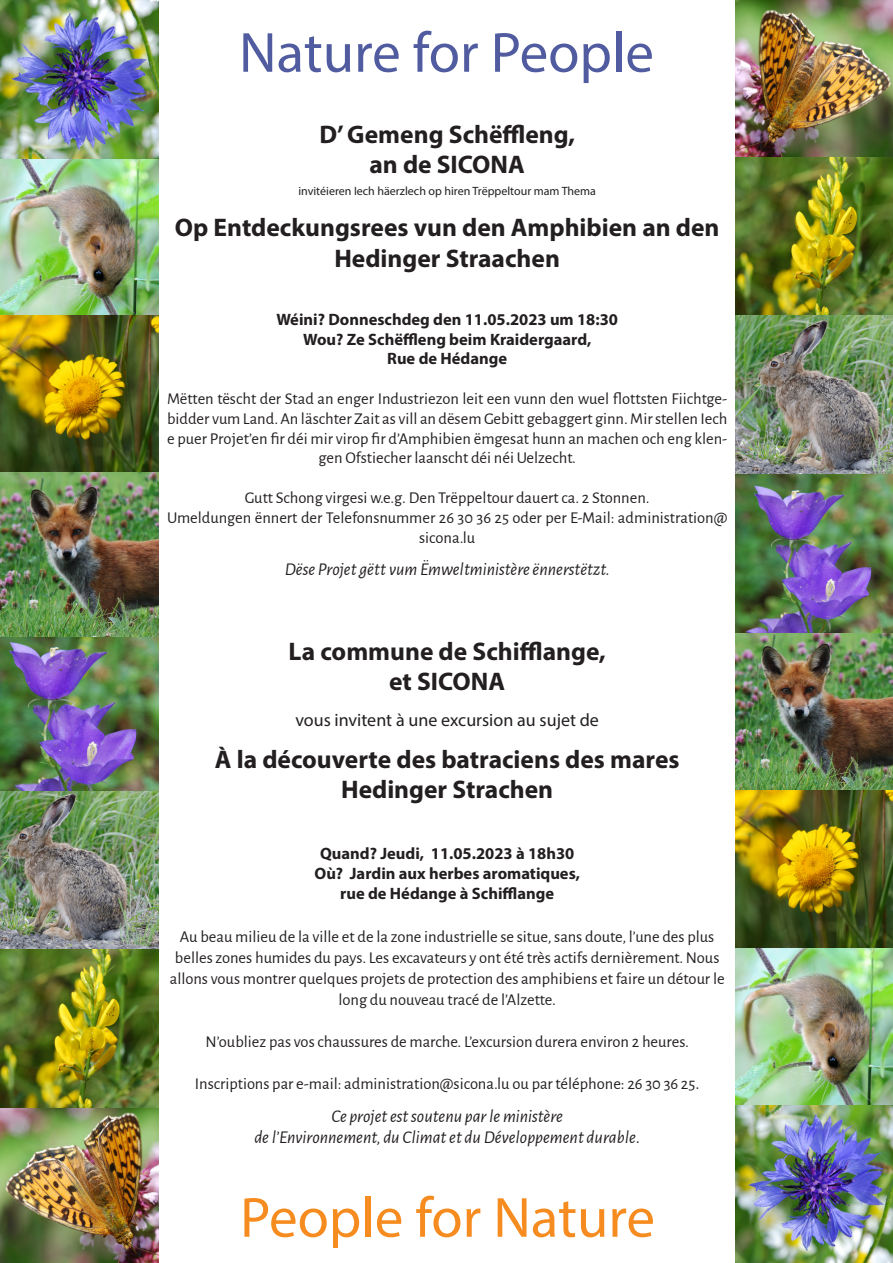
<style>
.page{position:relative;width:893px;height:1263px;background:#fff}
.page>*{position:absolute;margin:0;border:0;box-sizing:border-box;transform-origin:0 0}
.t1{font:57px "Myriad Pro";color:#505c9f}
.t2{font:57px "Myriad Pro";color:#f68c1f}
.t3{font:700 25.5px/30.6px "Myriad Pro";color:#231f20;text-align:center}
.t4{font:italic 18px "Alegreya Sans";color:#231f20}
.t5{font:18px "Myriad Pro";color:#231f20}
.t6{font:16.5px/19.8px "Alegreya Sans";color:#231f20;text-align:center}
.t7{font:700 16.5px "Myriad Pro";color:#231f20}
.t8{font:12px "Myriad Pro";color:#231f20}
.s1{font-size:18px}
.s2{font-style:normal}
</style>
<div class="page">
<img style="left:0;top:949px;width:159px;height:314px">
<img style="left:0;top:0;width:159px;height:472px">
<img style="left:0;top:636px;width:159px;height:313px">
<img style="left:736px;top:0;width:157px;height:475px">
<img style="left:736px;top:475px;width:157px;height:473px">
<img style="left:736px;top:948px;width:157px;height:315px">
<img style="left:0;top:472px;width:159px;height:164px">
<p class="t1" style="left:239px;top:17px;width:416px">Nature for People</p>
<p class="t3" style="left:319px;top:118px;width:257px">D’ Gemeng Schëffleng,</p>
<p class="t3" style="left:369px;top:149px;width:157px">an de SICONA</p>
<p class="t8" style="left:298px;top:184px;width:299px">invitéieren Iech häerzlech op hiren Trëppeltour mam Thema</p>
<p class="t3" style="left:175px;top:212px;width:546px">Op Entdeckungsrees vun den Amphibien an den<br>Hedinger Straachen</p>
<p class="t7" style="left:276px;top:308px;width:343px">Wéini? Donneschdeg den 11.05.2023 um 18:30</p>
<p class="t7" style="left:303px;top:328px;width:290px">Wou? Ze Schëffleng beim Kraidergaard,</p>
<p class="t7" style="left:387px;top:348px;width:121px">Rue de Hédange</p>
<p class="t6" style="left:167px;top:388px;width:562px">Mëtten tëscht der Stad an enger Industriezon leit een vunn den wuel flottsten Fiichtge&shy;bidder vum Land. An läschter Zait as vill an dësem Gebitt gebaggert ginn. Mir stellen Iech e puer Projet’en fir déi mir virop fir d’Amphibien ëmgesat hunn an machen och eng klen&shy;gen Ofstiecher laanscht déi néi Uelzecht.</p>
<p class="t6" style="left:245px;top:487px;width:406px">Gutt Schong virgesi w.e.g. Den Trëppeltour dauert ca. 2 Stonnen.</p>
<p class="t6" style="left:167px;top:507px;width:562px">Umeldungen ënnert der Telefonsnummer 26 30 36 25 oder per E-Mail: administration@ sicona.lu</p>
<p class="t4" style="left:285px;top:557px;width:327px">Dëse Projet gëtt vum Ëmweltministère ënnerstëtzt.</p>
<p class="t3" style="left:289px;top:635px;width:319px">La commune de Schifflange,</p>
<p class="t3" style="left:389px;top:665px;width:118px">et SICONA</p>
<p class="t5" style="left:295px;top:709px;width:305px">vous invitent à une excursion au sujet de</p>
<p class="t3" style="left:215px;top:743px;width:466px">À la découverte des batraciens des mares<br>Hedinger Strachen</p>
<p class="t7" style="left:320px;top:843px;width:256px">Quand? Jeudi, 11.05.2023 à 18h30</p>
<p class="t7" style="left:314px;top:863px;width:267px">Où? Jardin aux herbes aromatiques,</p>
<p class="t7" style="left:340px;top:883px;width:215px">rue de Hédange à Schifflange</p>
<p class="t6" style="left:170px;top:925px;width:556px;line-height:21px">Au beau milieu de la ville et de la zone industrielle se situe, sans doute, l’une des plus belles zones humides du pays. Les excavateurs y ont été très actifs dernièrement. Nous allons vous montrer quelques projets de protection des amphibiens et faire un détour le long du nouveau tracé de l’Alzette.</p>
<p class="t6" style="left:205px;top:1030px;width:485px">N’oubliez pas vos chaussures de marche. L’excursion durera environ 2 heures.</p>
<p class="t6" style="left:195px;top:1073px;width:506px">Inscriptions par e-mail: administration@sicona.lu ou par téléphone: 26 30 36 25<span class="s1">.</span></p>
<p class="t4" style="left:331px;top:1103px;width:233px">Ce projet est soutenu par le ministère</p>
<p class="t4" style="left:254px;top:1125px;width:387px">de l’Environnement, du Climat et du Développement durable<span class="s2">.</span></p>
<p class="t2" style="left:240px;top:1182px;width:416px">People for Nature</p>
</div>
